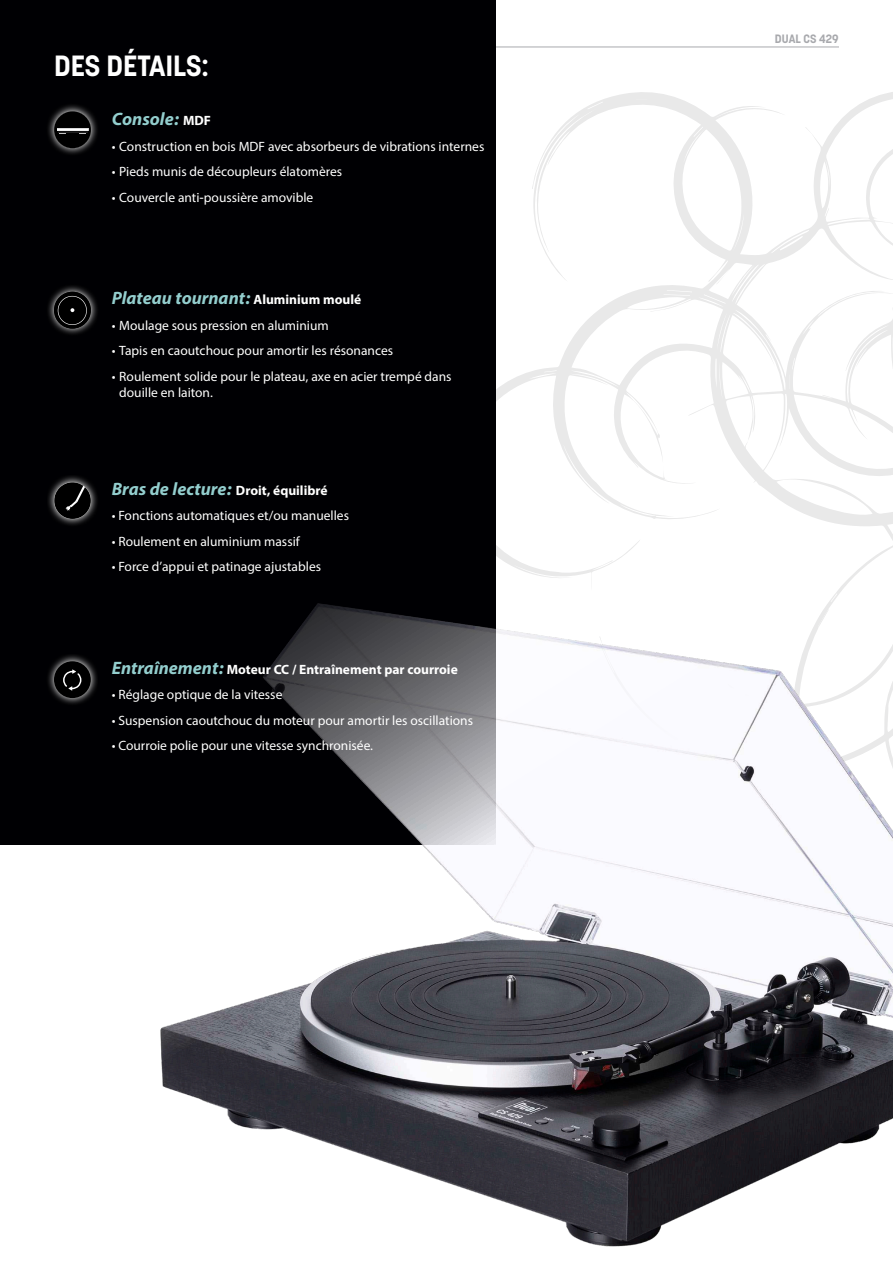
<style>
.page{position:relative;width:893px;height:1263px;background:#fff}
.page>*{position:absolute;margin:0;border:0;box-sizing:border-box;transform-origin:0 0}
.t1{font:700 28.95px "Korolev";color:#fff}
.t2{font:italic 700 18px "Myriad Hebrew";color:#93cece}
.t3{font:13.5px/16.2px "Myriad Hebrew";color:#fff}
.t4{font:700 13.5px "Myriad Hebrew";color:#fff}
.t5{font:700 12px "Korolev";color:#a8a9ad}
.s1{font-style:normal;font-size:13.5px;color:#fff}
.s2{font-style:italic;font-size:18px;color:#93cece}
</style>
<div class="page">
<svg style="left:496px;top:92px;width:397px;height:411px"></svg>
<svg style="left:632px;top:461px;width:6px;height:7px"></svg>
<svg style="left:805px;top:127px;width:7px;height:7px"></svg>
<svg style="left:741px;top:375px;width:9px;height:18px"></svg>
<svg style="left:635px;top:312px;width:15px;height:1px"></svg>
<hr style="left:484px;top:47px;width:355px;height:1px;background:#a8a9ad">
<div style="left:0;top:0;width:496px;height:844px;background:#000003"></div>
<img style="left:26px;top:503px;width:867px;height:744px">
<svg style="left:48px;top:286px;width:49px;height:48px"></svg>
<div style="left:54px;top:292px;width:37px;height:36px;background:#292929;border-radius:50%"></div>
<div style="left:54px;top:292px;width:37px;height:37px;background:#000;border-radius:50%"></div>
<svg style="left:58px;top:296px;width:29px;height:29px"></svg>
<svg style="left:48px;top:105px;width:49px;height:49px"></svg>
<svg style="left:54px;top:111px;width:37px;height:37px"></svg>
<svg style="left:47px;top:476px;width:51px;height:50px"></svg>
<svg style="left:54px;top:482px;width:37px;height:37px"></svg>
<svg style="left:46px;top:654px;width:52px;height:51px"></svg>
<div style="left:54px;top:661px;width:37px;height:37px;background:#000;border-radius:50%"></div>
<svg style="left:63px;top:669px;width:18px;height:22px"></svg>
<h1 class="t1" style="left:54px;top:49px;width:156px">DES DÉTAILS:</h1>
<h2 class="t2" style="left:112px;top:108px;width:101px">Console: <span class="s1">MDF</span></h2>
<p class="t3" style="left:112px;top:139px;width:374px">• Construction en bois MDF avec absorbeurs de vibrations internes</p>
<p class="t3" style="left:112px;top:165px;width:232px">• Pieds munis de découpleurs élatomères</p>
<p class="t3" style="left:112px;top:190px;width:203px">• Couvercle anti-poussière amovible</p>
<h2 class="t2" style="left:112px;top:287px;width:251px">Plateau tournant: <span class="s1">Aluminium moulé</span></h2>
<p class="t3" style="left:112px;top:318px;width:218px">• Moulage sous pression en aluminium</p>
<p class="t3" style="left:112px;top:344px;width:283px">• Tapis en caoutchouc pour amortir les résonances</p>
<p class="t3" style="left:119px;top:369px;width:334px;text-indent:-8px">• Roulement solide pour le plateau, axe en acier trempé dans douille en laiton.</p>
<p class="t4" style="left:112px;top:485px;width:217px"><span class="s2">Bras de lecture:</span> Droit, équilibré</p>
<p class="t3" style="left:112px;top:509px;width:239px">• Fonctions automatiques et/ou manuelles</p>
<p class="t3" style="left:112px;top:534px;width:189px">• Roulement en aluminium massif</p>
<p class="t3" style="left:112px;top:560px;width:211px">• Force d’appui et patinage ajustables</p>
<p class="t4" style="left:112px;top:664px;width:347px"><span class="s2">Entraînement:</span> Moteur CC / Entraînement par courroie</p>
<p class="t3" style="left:112px;top:688px;width:172px">• Réglage optique de la vitesse</p>
<p class="t3" style="left:112px;top:713px;width:363px">• Suspension caoutchouc du moteur pour amortir les oscillations</p>
<p class="t3" style="left:112px;top:739px;width:263px">• Courroie polie pour une vitesse synchronisée.</p>
<p class="t5" style="left:775px;top:32px;width:65px">DUAL CS 429</p>
</div>
